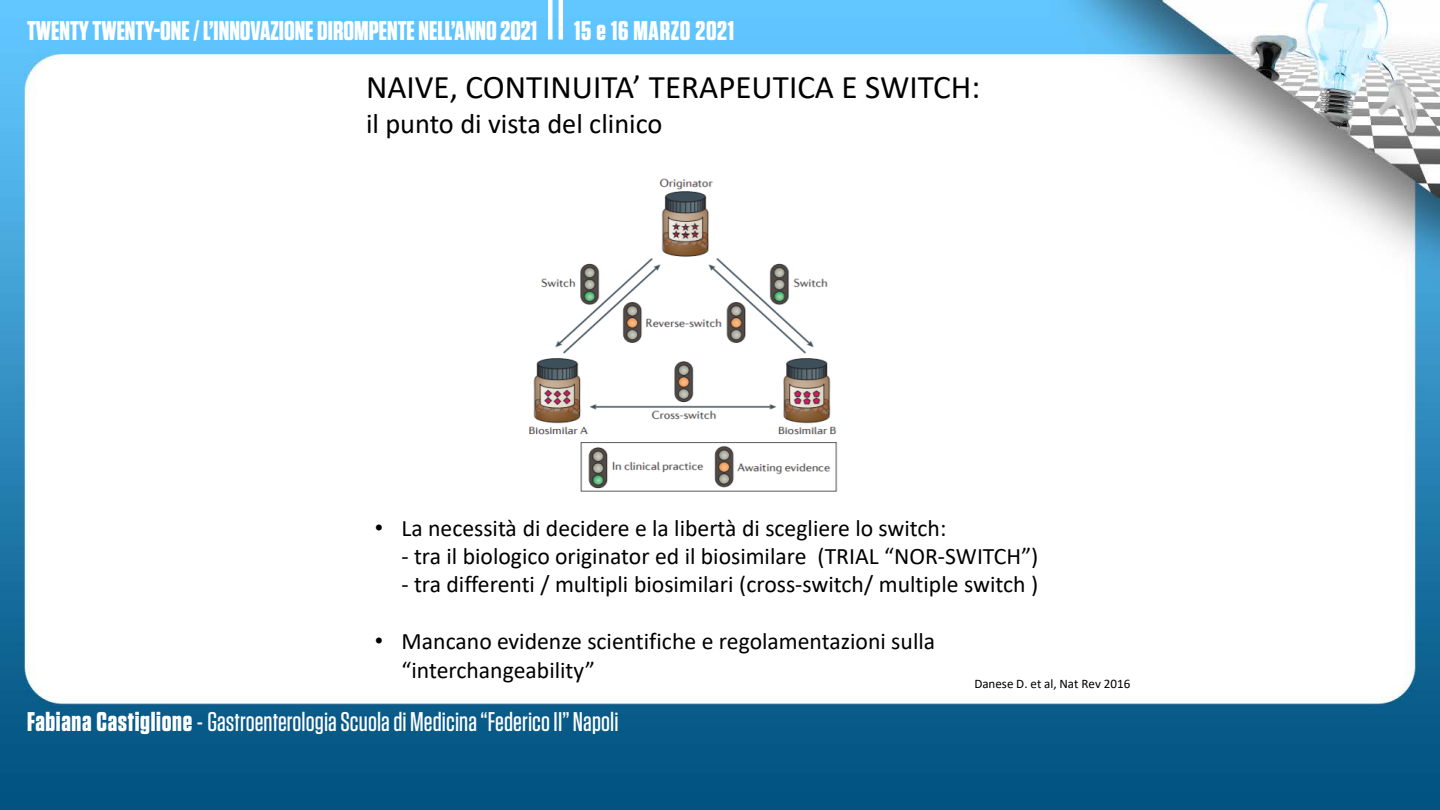
<style>
.page{position:relative;width:1440px;height:810px;background:#fff}
.page>*{position:absolute;margin:0;border:0;box-sizing:border-box;transform-origin:0 0}
.t1{font:33.08px "Calibri";color:#000}
.t2{font:28.35px "Calibri";color:#000}
.t3{font:500 27px "Tungsten";letter-spacing:.005em;color:#fff}
.t4{font:700 27px "Tungsten";color:#fff}
.t5{font:700 27px "Tungsten";letter-spacing:.025em;color:#fff}
.t6{font:23.7px/28.3px "Calibri";color:#000}
.t7{font:13.05px "Calibri";color:#000}
.s1{font-family:"Arial"}
.s2{font-weight:700}
</style>
<div class="page">
<img style="left:0;top:0;width:1440px;height:810px">
<div style="left:548px;top:0;width:5px;height:40px;background:#fff"></div>
<hr style="left:559px;top:0;width:4px;height:40px;background:#fff">
<div style="left:294px;top:59px;width:852px;height:639px;background:#fff"></div>
<img style="left:529px;top:178px;width:309px;height:314px">
<p class="t4" style="left:27px;top:16px;width:512px">TWENTY TWENTY-ONE / L’INNOVAZIONE DIROMPENTE NELL’ANNO 2021</p>
<p class="t5" style="left:574px;top:16px;width:161px">15 e 16 MARZO 2021</p>
<h1 class="t1" style="left:366px;top:64px;width:616px">NAIVE, CONTINUITA’ TERAPEUTICA E SWITCH:</h1>
<p class="t2" style="left:366px;top:104px;width:298px">il punto di vista del clinico</p>
<p class="t6" style="left:375px;top:513px;width:573px"><span class="s1">•</span> La necessità di decidere e la libertà di scegliere lo switch:</p>
<p class="t6" style="left:401px;top:541px;width:639px">- tra il biologico originator ed il biosimilare (TRIAL “NOR-SWITCH”)</p>
<p class="t6" style="left:401px;top:570px;width:638px">- tra differenti / multipli biosimilari (cross-switch/ multiple switch )</p>
<p class="t6" style="left:402px;top:627px;width:535px;text-indent:-27px"><span class="s1">•</span> Mancano evidenze scientifiche e regolamentazioni sulla “interchangeability”</p>
<p class="t7" style="left:974px;top:675px;width:158px">Danese D. et al, Nat Rev 2016</p>
<p class="t3" style="left:27px;top:707px;width:593px"><span class="s2">Fabiana Castiglione</span> - Gastroenterologia Scuola di Medicina “Federico II” Napoli</p>
</div>
